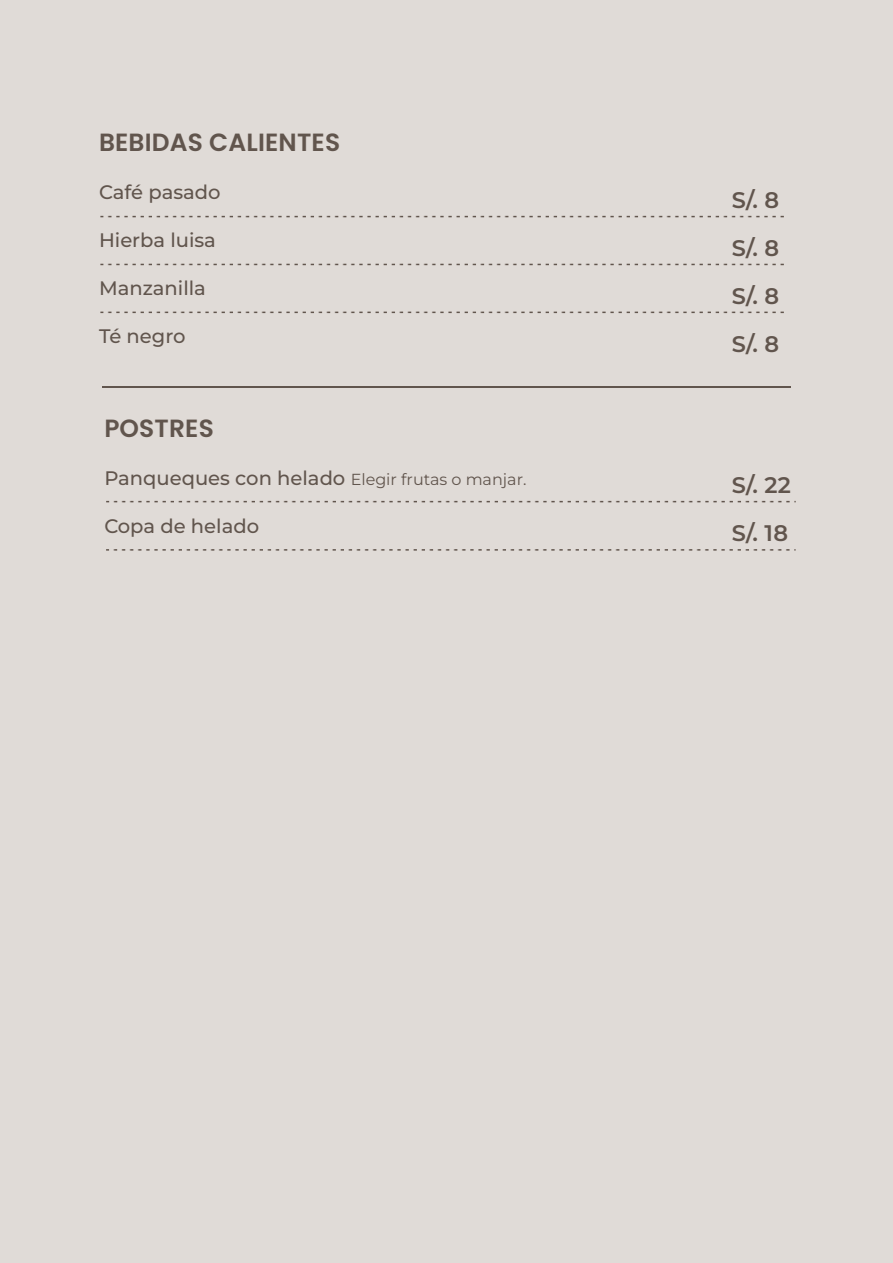
<style>
.page{position:relative;width:893px;height:1263px;background:#e0dbd7}
.page>*{position:absolute;margin:0;border:0;box-sizing:border-box;transform-origin:0 0}
.t1{font:600 24.9px "Poppins";letter-spacing:.005em;color:#61554d}
.t2{font:100 22.5px/48px "Montserrat";color:#61554d}
.t3{font:100 19.5px "Montserrat";color:#61554d}
.t4{font:100 16.05px "Montserrat";color:#61554d}
.s1{font-size:19.5px}
</style>
<div class="page">
<svg style="left:106px;top:501px;width:690px;height:1px"></svg>
<svg style="left:106px;top:549px;width:690px;height:2px"></svg>
<svg style="left:100px;top:216px;width:684px;height:1px"></svg>
<svg style="left:100px;top:264px;width:684px;height:1px"></svg>
<svg style="left:100px;top:312px;width:684px;height:1px"></svg>
<hr style="left:102px;top:386px;width:689px;height:2px;background:#61554d">
<p class="t1" style="left:99px;top:128px;width:243px">BEBIDAS CALIENTES</p>
<p class="t3" style="left:99px;top:180px;width:123px">Café pasado</p>
<p class="t3" style="left:99px;top:228px;width:118px">Hierba luisa</p>
<p class="t3" style="left:99px;top:276px;width:108px">Manzanilla</p>
<p class="t3" style="left:99px;top:324px;width:88px">Té negro</p>
<p class="t1" style="left:104px;top:414px;width:111px">POSTRES</p>
<p class="t4" style="left:104px;top:469px;width:424px"><span class="s1">Panqueques con helado</span> Elegir frutas o manjar.</p>
<p class="t3" style="left:104px;top:514px;width:156px">Copa de helado</p>
<p class="t2" style="left:732px;top:178px;width:49px;text-align:justify">S/. 8<br>S/. 8<br>S/. 8<br>S/. 8</p>
<p class="t2" style="left:732px;top:463px;width:61px">S/. 22<br>S/. 18</p>
</div>
